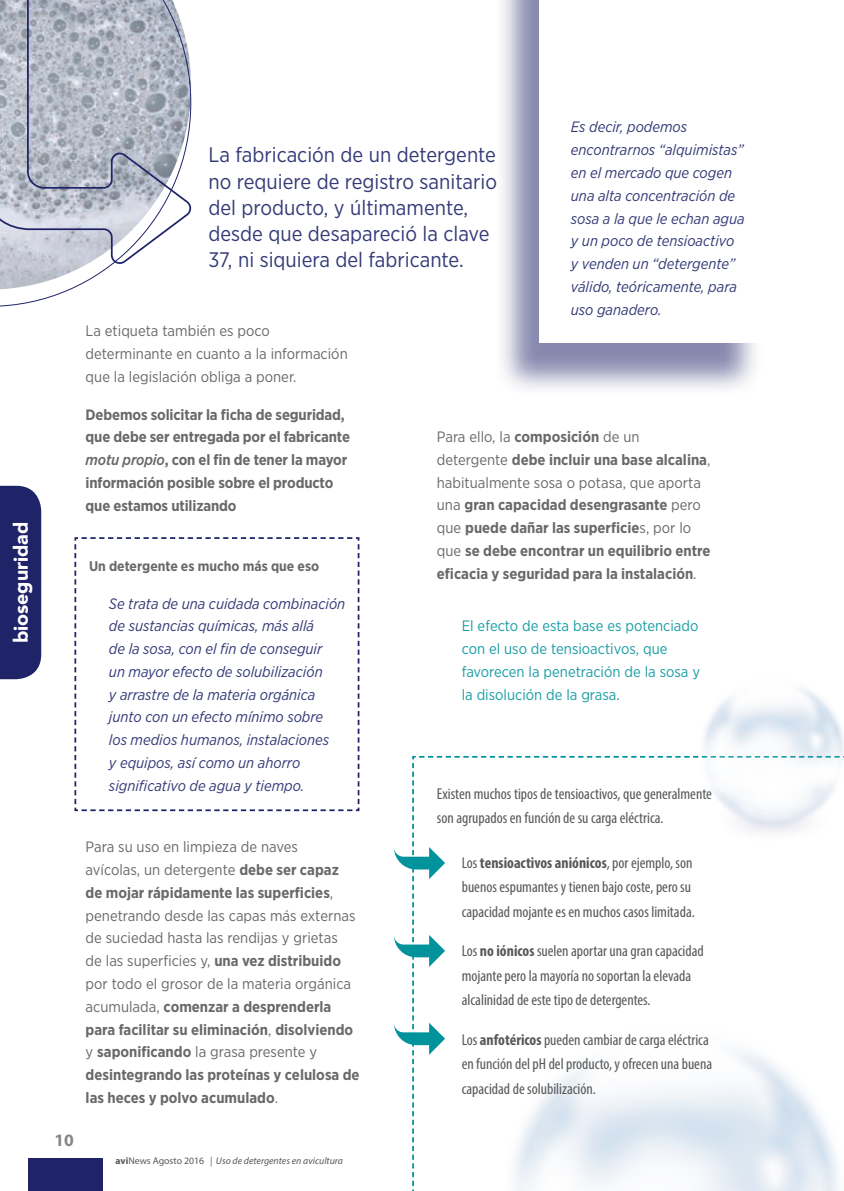
<style>
.page{position:relative;width:844px;height:1191px;background:#fff}
.page>*{position:absolute;margin:0;border:0;box-sizing:border-box;transform-origin:0 0}
.t1{font:21px/26.2px "Gotham Narrow";color:#353a77}
.t2{font:900 19.6px "Avenir";color:#fff}
.t3{font:700 17.5px "Myriad Pro";color:#848689}
.t4{font:condensed 15.75px/24.5px "Myriad Pro";color:#57585a}
.t5{font:15.05px/22.8px "Gotham Narrow";color:#69696c}
.t6{font:italic 15.05px/22.8px "Gotham Narrow";color:#353a77}
.t7{font:700 15.05px/22.8px "Gotham Narrow";letter-spacing:-.01em;color:#69696c}
.t8{font:15.05px/22.8px "Gotham Narrow";color:#1a9ea5}
.t9{font:700 14px "Gotham Narrow";color:#69696c}
.t10{font:italic 9.8px "Myriad Pro";color:#57585a}
.s1{font-weight:500;font-style:italic}
.s2{font-weight:700}
.s3{font-weight:700;font-style:normal}
.s4{font-style:normal}
.s5{font-weight:400}
.s6{color:#69696c}
</style>
<div class="page">
<svg style="left:0;top:265px;width:112px;height:42px"></svg>
<img style="left:701px;top:689px;width:142px;height:143px">
<svg style="left:0;top:0;width:192px;height:265px;background:#b9beca"></svg>
<div style="left:494px;top:0;width:268px;height:397px;background:#1f2468;opacity:.54"></div>
<div style="left:539px;top:0;width:224px;height:342px;background:#fff"></div>
<svg style="left:74px;top:537px;width:286px;height:275px"></svg>
<svg style="left:394px;top:763px;width:51px;height:428px"></svg>
<div style="left:28px;top:1157px;width:74px;height:34px;background:#1f2468"></div>
<div style="left:0;top:486px;width:41px;height:193px;background:#1f2468"></div>
<h2 class="t2" style="left:4px;top:643px;width:123px;rotate:-90deg">bioseguridad</h2>
<p class="t3" style="left:55px;top:1129px;width:21px">10</p>
<h1 class="t1" style="left:208px;top:141px;width:290px">La fabricación de un detergente no requiere de registro sanitario del producto, y últimamente, desde que desapareció la clave<br>37, ni siquiera del fabricante.</h1>
<p class="t6" style="left:570px;top:115px;width:175px">Es decir, podemos encontrarnos “alquimistas” en el mercado que cogen una alta concentración de sosa a la que le echan agua y un poco de tensioactivo y venden un “detergente” válido, teóricamente, para uso ganadero.</p>
<p class="t5" style="left:86px;top:319px;width:263px">La etiqueta también es poco determinante en cuanto a la información que la legislación obliga a poner.</p>
<p class="t7" style="left:86px;top:403px;width:266px">Debemos solicitar la ficha de seguridad, que debe ser entregada por el fabricante <span class="s1">motu propio</span>, con el fin de tener la mayor información posible sobre el producto que estamos utilizando</p>
<p class="t9" style="left:89px;top:557px;width:231px">Un detergente es mucho más que eso</p>
<p class="t6" style="left:109px;top:591px;width:238px">Se trata de una cuidada combinación de sustancias químicas, más allá<br>de la sosa, con el fin de conseguir<br>un mayor efecto de solubilización<br>y arrastre de la materia orgánica junto con un efecto mínimo sobre<br>los medios humanos, instalaciones<br>y equipos, así como un ahorro significativo de agua y tiempo.</p>
<p class="t5" style="left:86px;top:835px;width:275px">Para su uso en limpieza de naves<br>avícolas, un detergente <span class="s2">debe ser capaz<br>de mojar rápidamente las superficies</span>, penetrando desde las capas más externas de suciedad hasta las rendijas y grietas<br>de las superficies y, <span class="s2">una vez distribuido </span>por todo el grosor de la materia orgánica acumulada, <span class="s2">comenzar a desprenderla para facilitar su eliminación</span>, <span class="s2">disolviendo </span>y <span class="s2">saponificando</span> la grasa presente y <span class="s2">desintegrando las proteínas y celulosa de las heces y polvo acumulado</span>.</p>
<p class="t10" style="left:115px;top:1154px;width:229px"><span class="s3">avi</span><span class="s4">News Agosto 2016</span> | Uso de detergentes en avicultura</p>
<p class="t7" style="left:437px;top:425px;width:275px"><span class="s5">Para ello, la</span> composición <span class="s5">de un detergente</span> debe incluir una base alcalina<span class="s5">, habitualmente sosa o potasa, que aporta una</span> gran capacidad desengrasante <span class="s5">pero que</span> puede dañar las superficie<span class="s5">s, por lo que</span> se debe encontrar un equilibrio entre eficacia y seguridad para la instalación<span class="s5">.</span></p>
<p class="t8" style="left:461px;top:614px;width:240px">El efecto de esta base es potenciado con el uso de tensioactivos, que favorecen la penetración de la sosa y la disolución de la grasa<span class="s6">.</span></p>
<p class="t4" style="left:437px;top:781px;width:276px">Existen muchos tipos de tensioactivos, que generalmente son agrupados en función de su carga eléctrica.</p>
<p class="t4" style="left:461px;top:850px;width:234px">Los <span class="s2">tensioactivos aniónicos</span>, por ejemplo, son buenos espumantes y tienen bajo coste, pero su capacidad mojante es en muchos casos limitada.</p>
<p class="t4" style="left:461px;top:938px;width:243px">Los <span class="s2">no iónicos</span> suelen aportar una gran capacidad mojante pero la mayoría no soportan la elevada alcalinidad de este tipo de detergentes.</p>
<p class="t4" style="left:461px;top:1027px;width:252px">Los <span class="s2">anfotéricos</span> pueden cambiar de carga eléctrica en función del pH del producto, y ofrecen una buena capacidad de solubilización.</p>
</div>
